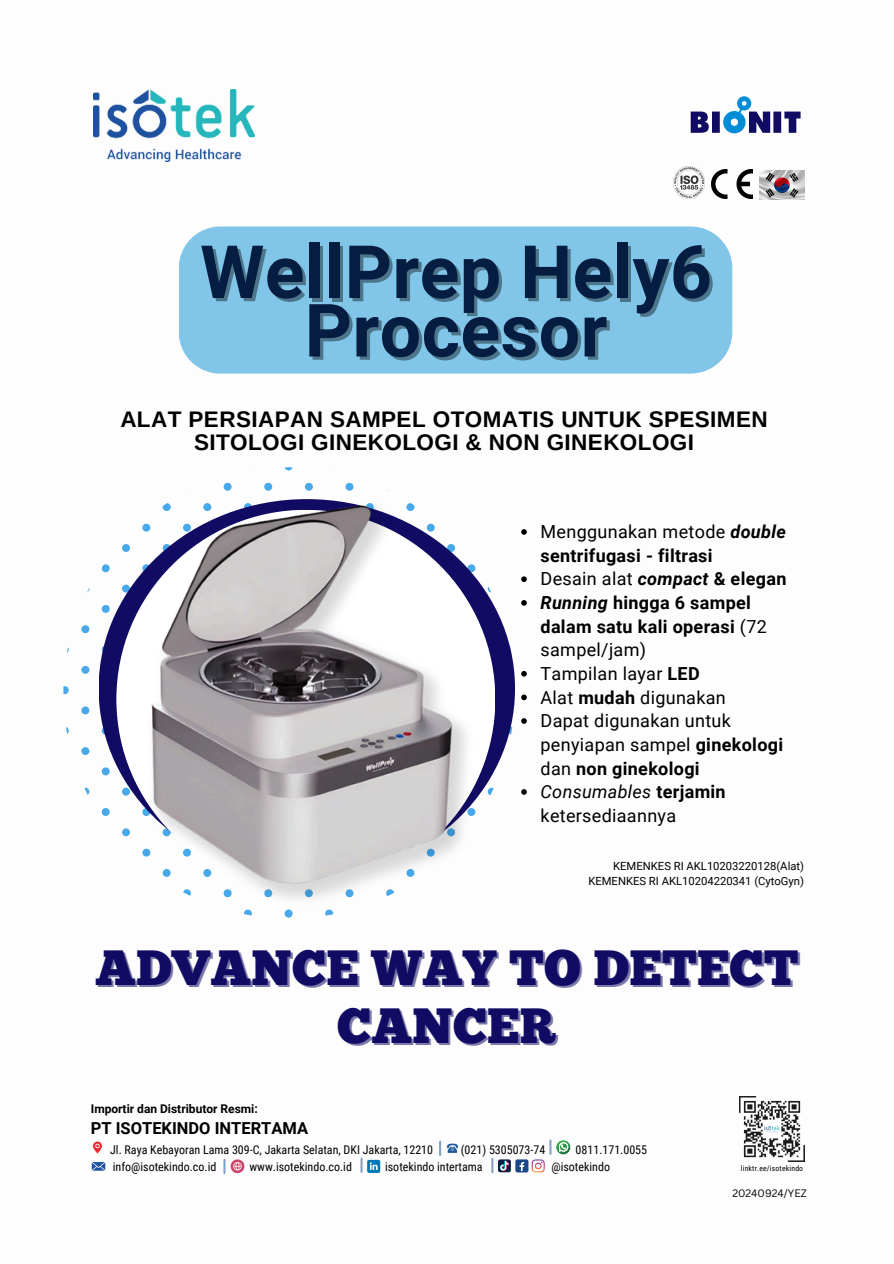
<style>
.page{position:relative;width:894px;height:1264px;background:#fff}
.page>*{position:absolute;margin:0;border:0;box-sizing:border-box;transform-origin:0 0}
.t1{font:700 73.5px "Roboto";letter-spacing:.005em;color:#051d40}
.t2{font:49.5px "Chunk Five";letter-spacing:.005em;color:#110b64}
.t3{font:700 22.5px/23.7px "Arimo";letter-spacing:.02em;color:#000;text-align:center}
.t4{font:18px/23.7px "Roboto";letter-spacing:.02em;color:#000}
.t5{font:700 18px/23.7px "Roboto";letter-spacing:.015em;color:#000}
.t6{font:700 16.5px "Roboto";color:#000}
.t7{font:12px "Roboto Condensed";color:#000}
.t8{font:700 12px "Roboto";color:#000}
.t9{font:11.25px/15.8px "Roboto";color:#000;text-align:right}
.t10{font:10.5px "Canva Sans";color:#000}
.t11{font:7.65px "Roboto Condensed";letter-spacing:.025em;color:#000}
.s1{font-weight:400}
.s2{font-style:italic}
.s3{font-weight:700;font-style:italic}
.s4{font-weight:700}
</style>
<div class="page">
<svg style="left:690px;top:96px;width:110px;height:37px"></svg>
<svg style="left:509px;top:645px;width:3px;height:8px"></svg>
<svg style="left:487px;top:586px;width:4px;height:6px"></svg>
<svg style="left:508px;top:726px;width:5px;height:8px"></svg>
<svg style="left:487px;top:787px;width:7px;height:8px"></svg>
<svg style="left:325px;top:914px;width:8px;height:2px"></svg>
<svg style="left:284px;top:467px;width:8px;height:3px"></svg>
<svg style="left:284px;top:914px;width:8px;height:3px"></svg>
<svg style="left:102px;top:564px;width:8px;height:8px"></svg>
<svg style="left:81px;top:625px;width:8px;height:8px"></svg>
<svg style="left:102px;top:605px;width:8px;height:8px"></svg>
<svg style="left:81px;top:706px;width:8px;height:8px"></svg>
<svg style="left:66px;top:727px;width:3px;height:7px"></svg>
<svg style="left:102px;top:726px;width:3px;height:8px"></svg>
<svg style="left:63px;top:686px;width:6px;height:8px"></svg>
<svg style="left:81px;top:666px;width:8px;height:7px"></svg>
<svg style="left:84px;top:787px;width:5px;height:8px"></svg>
<svg style="left:102px;top:808px;width:8px;height:8px"></svg>
<svg style="left:102px;top:767px;width:8px;height:8px"></svg>
<svg style="left:81px;top:747px;width:8px;height:8px"></svg>
<svg style="left:99px;top:499px;width:415px;height:379px;fill:#110b64"></svg>
<img style="left:116px;top:484px;width:358px;height:430px">
<img style="left:673px;top:167px;width:31px;height:31px">
<img style="left:711px;top:169px;width:41px;height:30px">
<img style="left:759px;top:170px;width:45px;height:29px">
<img style="left:92px;top:1141px;width:10px;height:13px">
<svg style="left:439px;top:1140px;width:19px;height:15px"></svg>
<svg style="left:92px;top:1162px;width:13px;height:8px"></svg>
<div style="left:515px;top:1159px;width:13px;height:13px;background:#1a4789;border-radius:2px"></div>
<svg style="left:519px;top:1162px;width:5px;height:9px"></svg>
<img style="left:739px;top:1096px;width:65px;height:65px">
<svg style="left:531px;top:1140px;width:39px;height:32px"></svg>
<svg style="left:223px;top:1159px;width:21px;height:14px"></svg>
<svg style="left:491px;top:1158px;width:19px;height:14px"></svg>
<svg style="left:360px;top:1158px;width:20px;height:14px"></svg>
<img style="left:94px;top:89px;width:161px;height:72px">
<div style="left:179px;top:226px;width:553px;height:147px;background:#81c6e9"></div>
<svg style="left:521px;top:529px;width:5px;height:5px"></svg>
<svg style="left:521px;top:576px;width:5px;height:6px"></svg>
<svg style="left:521px;top:600px;width:5px;height:5px"></svg>
<svg style="left:521px;top:671px;width:5px;height:5px"></svg>
<svg style="left:521px;top:694px;width:5px;height:6px"></svg>
<svg style="left:521px;top:718px;width:5px;height:5px"></svg>
<svg style="left:521px;top:789px;width:5px;height:5px"></svg>
<p class="t1" style="left:200px;top:230px;width:513px">WellPrep Hely6</p>
<p class="t1" style="left:304px;top:288px;width:304px">Procesor</p>
<p class="t3" style="left:120px;top:407px;width:648px">ALAT PERSIAPAN SAMPEL OTOMATIS UNTUK SPESIMEN<br>SITOLOGI GINEKOLOGI &amp; NON GINEKOLOGI</p>
<p class="t5" style="left:540px;top:520px;width:247px"><span class="s1">Menggunakan metode</span> <span class="s2">double </span>sentrifugasi - filtrasi</p>
<p class="t4" style="left:540px;top:567px;width:247px">Desain alat <span class="s3">compact</span> <span class="s4">&amp; elegan</span></p>
<p class="t5" style="left:540px;top:591px;width:228px"><span class="s2">Running</span> hingga 6 sampel dalam satu kali operasi <span class="s1">(72 sampel/jam)</span></p>
<p class="t4" style="left:540px;top:662px;width:161px">Tampilan layar <span class="s4">LED</span></p>
<h1 class="t4" style="left:540px;top:685px;width:187px">Alat <span class="s4">mudah</span> digunakan</h1>
<h3 class="t4" style="left:540px;top:709px;width:244px">Dapat digunakan untuk penyiapan sampel <span class="s4">ginekologi </span>dan <span class="s4">non ginekologi</span></h3>
<p class="t4" style="left:540px;top:780px;width:187px"><span class="s2">Consumables</span> <span class="s4">terjamin </span>ketersediaannya</p>
<p class="t9" style="left:588px;top:858px;width:217px">KEMENKES RI AKL10203220128(Alat)<br>KEMENKES RI AKL10204220341 (CytoGyn)</p>
<p class="t2" style="left:95px;top:947px;width:704px">ADVANCE WAY TO DETECT</p>
<p class="t2" style="left:337px;top:1006px;width:221px">CANCER</p>
<p class="t8" style="left:91px;top:1101px;width:168px">Importir dan Distributor Resmi:</p>
<p class="t6" style="left:91px;top:1118px;width:219px">PT ISOTEKINDO INTERTAMA</p>
<p class="t7" style="left:110px;top:1142px;width:324px">Jl. Raya Kebayoran Lama 309-C, Jakarta Selatan, DKI Jakarta, 12210</p>
<p class="t7" style="left:461px;top:1142px;width:86px">(021) 5305073-74</p>
<p class="t7" style="left:575px;top:1142px;width:73px">0811.171.0055</p>
<p class="t7" style="left:113px;top:1159px;width:105px">info@isotekindo.co.id</p>
<p class="t7" style="left:249px;top:1159px;width:104px">www.isotekindo.co.id</p>
<p class="t7" style="left:385px;top:1159px;width:99px">isotekindo intertama</p>
<p class="t7" style="left:551px;top:1159px;width:60px">@isotekindo</p>
<p class="t11" style="left:740px;top:1163px;width:64px">linktr.ee/isotekindo</p>
<p class="t10" style="left:732px;top:1185px;width:76px">20240924/YEZ</p>
</div>
